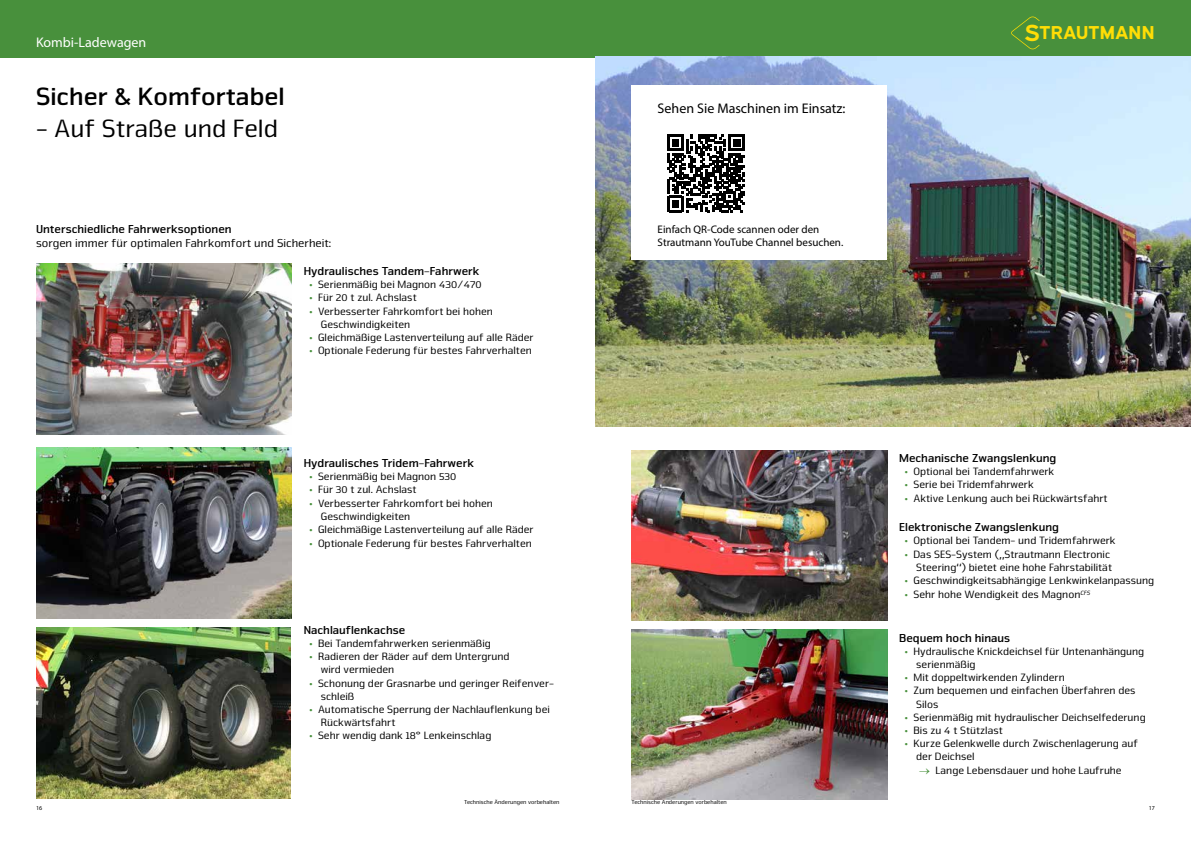
<style>
.page{position:relative;width:1191px;height:842px;background:#fff}
.page>*{position:absolute;margin:0;border:0;box-sizing:border-box;transform-origin:0 0}
.t1{font:700 26px "Nuri Pro";color:#000}
.t2{font:26px "Nuri Pro";color:#000}
.t3{font:700 18.7px "Expressway Rg";color:#ffdd06}
.t4{font:14px "Myriad Pro";color:#000}
.t5{font:14px "Myriad Pro";color:#fff}
.t6{font:700 12px "Nuri Pro";color:#000}
.t7{font:12px "Nuri Pro";color:#000}
.t8{font:11px/13.2px "Nuri Pro";color:#000}
.t9{font:11px/13.2px "Myriad Pro";color:#000}
.t10{font:6px "Nuri Pro";color:#000}
.t11{font:6px "Myriad Pro";color:#000}
.s1{font-family:"Myriad Pro";color:#48903c}
.s2{font-size:23.4px}
.s3{color:#48903c}
</style>
<div class="page">
<div style="left:0;top:0;width:1191px;height:57px;background:#48903c"></div>
<svg style="left:1011px;top:16px;width:28px;height:33px"></svg>
<img style="left:36px;top:628px;width:255px;height:170px">
<img style="left:36px;top:448px;width:256px;height:170px">
<img style="left:631px;top:629px;width:256px;height:170px">
<img style="left:631px;top:450px;width:256px;height:170px">
<img style="left:36px;top:264px;width:256px;height:170px">
<img style="left:595px;top:57px;width:596px;height:370px">
<div style="left:631px;top:85px;width:256px;height:175px;background:#fff"></div>
<svg style="left:667px;top:135px;width:78px;height:77px"></svg>
<p class="t5" style="left:36px;top:33px;width:112px">Kombi-Ladewagen</p>
<h1 class="t1" style="left:36px;top:81px;width:250px">Sicher &amp; Komfortabel</h1>
<h1 class="t2" style="left:36px;top:113px;width:243px">- Auf Straße und Feld</h1>
<p class="t6" style="left:36px;top:221px;width:197px">Unterschiedliche Fahrwerksoptionen</p>
<p class="t7" style="left:36px;top:236px;width:297px">sorgen immer für optimalen Fahrkomfort und Sicherheit:</p>
<p class="t6" style="left:304px;top:264px;width:177px">Hydraulisches Tandem-Fahrwerk</p>
<p class="t8" style="left:309px;top:278px;width:174px"><span class="s1">•</span> Serienmäßig bei Magnon 430/470</p>
<p class="t8" style="left:309px;top:291px;width:109px"><span class="s1">•</span> Für 20 t zul. Achslast</p>
<p class="t8" style="left:321px;top:304px;width:174px;text-indent:-11px"><span class="s1">•</span> Verbesserter Fahrkomfort bei hohen<br>Geschwindigkeiten</p>
<p class="t8" style="left:309px;top:331px;width:226px"><span class="s1">•</span> Gleichmäßige Lastenverteilung auf alle Räder</p>
<p class="t8" style="left:309px;top:344px;width:224px"><span class="s1">•</span> Optionale Federung für bestes Fahrverhalten</p>
<p class="t6" style="left:304px;top:456px;width:172px">Hydraulisches Tridem-Fahrwerk</p>
<p class="t8" style="left:309px;top:470px;width:148px"><span class="s1">•</span> Serienmäßig bei Magnon 530</p>
<p class="t8" style="left:309px;top:483px;width:109px"><span class="s1">•</span> Für 30 t zul. Achslast</p>
<p class="t8" style="left:321px;top:496px;width:174px;text-indent:-11px"><span class="s1">•</span> Verbesserter Fahrkomfort bei hohen<br>Geschwindigkeiten</p>
<p class="t8" style="left:309px;top:523px;width:226px"><span class="s1">•</span> Gleichmäßige Lastenverteilung auf alle Räder</p>
<p class="t8" style="left:309px;top:537px;width:224px"><span class="s1">•</span> Optionale Federung für bestes Fahrverhalten</p>
<p class="t6" style="left:304px;top:623px;width:103px">Nachlauflenkachse</p>
<p class="t8" style="left:309px;top:637px;width:183px"><span class="s1">•</span> Bei Tandemfahrwerken serienmäßig</p>
<p class="t8" style="left:321px;top:650px;width:190px;text-indent:-11px"><span class="s1">•</span> Radieren der Räder auf dem Untergrund wird vermieden</p>
<p class="t8" style="left:321px;top:676px;width:235px;text-indent:-11px"><span class="s1">•</span> Schonung der Grasnarbe und geringer Reifenver&shy;schleiß</p>
<p class="t8" style="left:321px;top:703px;width:231px;text-indent:-11px"><span class="s1">•</span> Automatische Sperrung der Nachlauflenkung bei<br>Rückwärtsfahrt</p>
<p class="t8" style="left:309px;top:729px;width:183px"><span class="s1">•</span> Sehr wendig dank 18° Lenkeinschlag</p>
<p class="t4" style="left:657px;top:100px;width:189px">Sehen Sie Maschinen im Einsatz:</p>
<p class="t9" style="left:657px;top:222px;width:187px">Einfach QR-Code scannen oder den<br>Strautmann YouTube Channel besuchen.</p>
<h2 class="t3" style="left:1024px;top:18px;width:132px"><span class="s2">S</span>TRAUTMANN</h2>
<p class="t6" style="left:899px;top:450px;width:158px">Mechanische Zwangslenkung</p>
<p class="t8" style="left:905px;top:465px;width:151px"><span class="s1">•</span> Optional bei Tandemfahrwerk</p>
<p class="t8" style="left:905px;top:478px;width:130px"><span class="s1">•</span> Serie bei Tridemfahrwerk</p>
<p class="t8" style="left:905px;top:492px;width:204px"><span class="s1">•</span> Aktive Lenkung auch bei Rückwärtsfahrt</p>
<p class="t6" style="left:899px;top:520px;width:161px">Elektronische Zwangslenkung</p>
<p class="t8" style="left:905px;top:534px;width:212px"><span class="s1">•</span> Optional bei Tandem- und Tridemfahrwerk</p>
<p class="t8" style="left:905px;top:547px;width:209px;text-align:right"><span class="s1">•</span> Das SES-System („Strautmann Electronic<br>Steering“) bietet eine hohe Fahrstabilität</p>
<p class="t8" style="left:905px;top:574px;width:251px"><span class="s1">•</span> Geschwindigkeitsabhängige Lenkwinkelanpassung</p>
<p class="t8" style="left:905px;top:588px;width:187px"><span class="s1">•</span> Sehr hohe Wendigkeit des Magnon<sup>CFS</sup></p>
<p class="t6" style="left:899px;top:630px;width:113px">Bequem hoch hinaus</p>
<p class="t8" style="left:916px;top:645px;width:229px;text-indent:-11px"><span class="s1">•</span> Hydraulische Knickdeichsel für Untenanhängung serienmäßig</p>
<p class="t8" style="left:905px;top:671px;width:161px"><span class="s1">•</span> Mit doppeltwirkenden Zylindern</p>
<p class="t8" style="left:916px;top:684px;width:221px;text-indent:-11px"><span class="s1">•</span> Zum bequemen und einfachen Überfahren des<br>Silos</p>
<p class="t8" style="left:905px;top:711px;width:242px"><span class="s1">•</span> Serienmäßig mit hydraulischer Deichselfederung</p>
<p class="t8" style="left:905px;top:724px;width:99px"><span class="s1">•</span> Bis zu 4 t Stützlast</p>
<p class="t8" style="left:916px;top:737px;width:223px;text-indent:-11px"><span class="s1">•</span> Kurze Gelenkwelle durch Zwischenlagerung auf der Deichsel</p>
<p class="t8" style="left:919px;top:763px;width:204px"><span class="s3">→</span> Lange Lebensdauer und hohe Laufruhe</p>
<p class="t10" style="left:464px;top:799px;width:97px">Technische Änderungen vorbehalten</p>
<p class="t10" style="left:631px;top:799px;width:97px">Technische Änderungen vorbehalten</p>
<p class="t11" style="left:36px;top:805px;width:8px">16</p>
<p class="t11" style="left:1148px;top:805px;width:8px">17</p>
</div>
